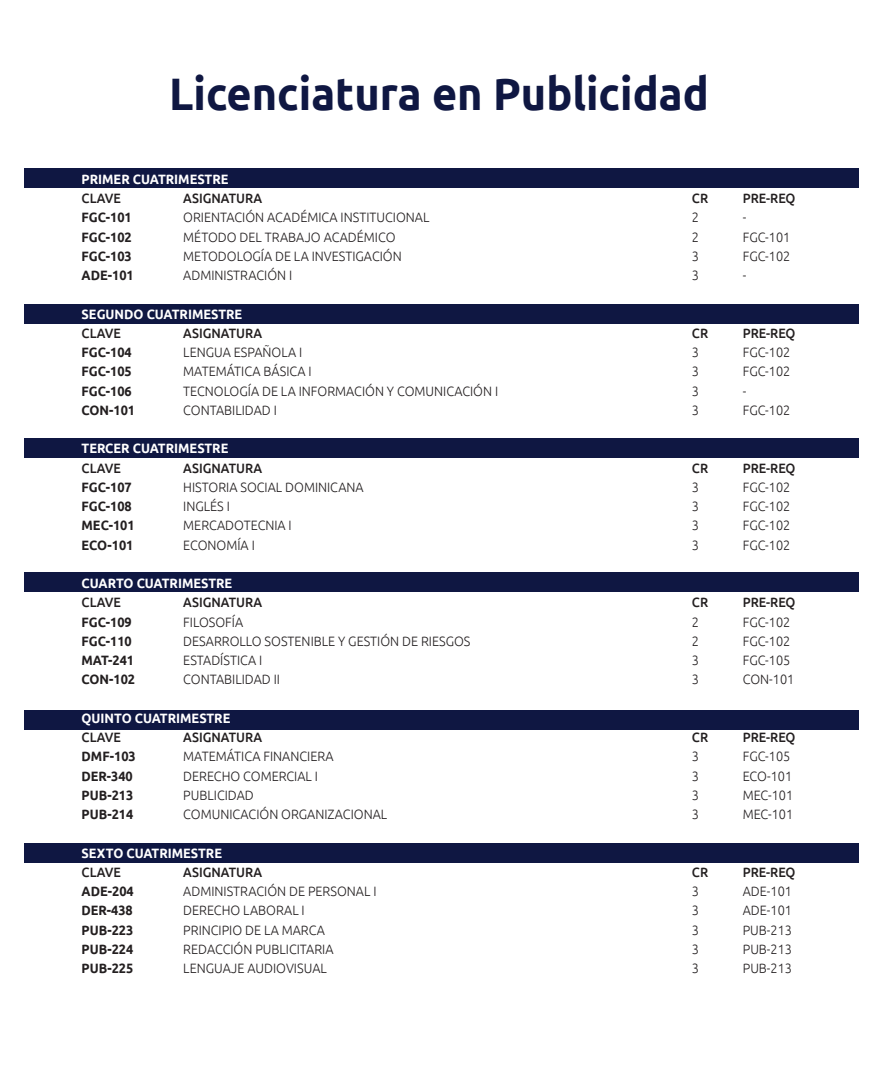
<style>
.page{position:relative;width:882px;height:1071px;background:#fff}
.page>*{position:absolute;margin:0;border:0;box-sizing:border-box;transform-origin:0 0}
.t1{font:700 45.5px "Ubuntu";color:#0f1742;scale:.95 1}
.t2{font:300 13.47px "Ubuntu";color:#231f20;scale:.94 1}
.t3{font:700 13.47px "Ubuntu";color:#231f20;scale:.94 1}
.t4{font:500 13.47px "Ubuntu";color:#231f20;scale:.94 1}
.t5{font:700 13.47px "Ubuntu";color:#fff;scale:.94 1}
</style>
<div class="page">
<div style="left:24px;top:169px;width:834px;height:19px;background:#0f1742"></div>
<div style="left:24px;top:304px;width:834px;height:19px;background:#0f1742"></div>
<div style="left:24px;top:438px;width:834px;height:20px;background:#0f1742"></div>
<div style="left:24px;top:573px;width:834px;height:19px;background:#0f1742"></div>
<div style="left:24px;top:710px;width:834px;height:19px;background:#0f1742"></div>
<div style="left:24px;top:843px;width:834px;height:20px;background:#0f1742"></div>
<h1 class="t1" style="left:169px;top:66px;width:569px">Licenciatura en Publicidad</h1>
<p class="t5" style="left:82px;top:171px;width:158px">PRIMER CUATRIMESTRE</p>
<p class="t4" style="left:82px;top:190px;width:43px">CLAVE</p>
<p class="t4" style="left:183px;top:190px;width:86px">ASIGNATURA</p>
<p class="t4" style="left:692px;top:190px;width:19px">CR</p>
<p class="t4" style="left:743px;top:190px;width:58px">PRE-REQ</p>
<p class="t3" style="left:82px;top:209px;width:55px">FGC-101</p>
<p class="t2" style="left:183px;top:209px;width:263px">ORIENTACIÓN ACADÉMICA INSTITUCIONAL</p>
<p class="t2" style="left:692px;top:209px;width:9px">2</p>
<p class="t2" style="left:743px;top:209px;width:5px">-</p>
<p class="t3" style="left:82px;top:229px;width:55px">FGC-102</p>
<p class="t2" style="left:183px;top:229px;width:227px">MÉTODO DEL TRABAJO ACADÉMICO</p>
<p class="t2" style="left:692px;top:229px;width:9px">2</p>
<p class="t2" style="left:743px;top:229px;width:52px">FGC-101</p>
<p class="t3" style="left:82px;top:248px;width:55px">FGC-103</p>
<p class="t2" style="left:183px;top:248px;width:234px">METODOLOGÍA DE LA INVESTIGACIÓN</p>
<p class="t2" style="left:692px;top:248px;width:9px">3</p>
<p class="t2" style="left:743px;top:248px;width:52px">FGC-102</p>
<p class="t3" style="left:82px;top:267px;width:57px">ADE-101</p>
<p class="t2" style="left:183px;top:267px;width:117px">ADMINISTRACIÓN I</p>
<p class="t2" style="left:692px;top:267px;width:9px">3</p>
<p class="t2" style="left:743px;top:267px;width:5px">-</p>
<p class="t5" style="left:82px;top:306px;width:173px">SEGUNDO CUATRIMESTRE</p>
<p class="t4" style="left:82px;top:325px;width:43px">CLAVE</p>
<p class="t4" style="left:183px;top:325px;width:86px">ASIGNATURA</p>
<p class="t4" style="left:692px;top:325px;width:19px">CR</p>
<p class="t4" style="left:743px;top:325px;width:58px">PRE-REQ</p>
<p class="t3" style="left:82px;top:344px;width:55px">FGC-104</p>
<p class="t2" style="left:183px;top:344px;width:128px">LENGUA ESPAÑOLA I</p>
<p class="t2" style="left:692px;top:344px;width:9px">3</p>
<p class="t2" style="left:743px;top:344px;width:52px">FGC-102</p>
<p class="t3" style="left:82px;top:363px;width:55px">FGC-105</p>
<p class="t2" style="left:183px;top:363px;width:138px">MATEMÁTICA BÁSICA I</p>
<p class="t2" style="left:692px;top:363px;width:9px">3</p>
<p class="t2" style="left:743px;top:363px;width:52px">FGC-102</p>
<p class="t3" style="left:82px;top:383px;width:55px">FGC-106</p>
<p class="t2" style="left:183px;top:383px;width:337px">TECNOLOGÍA DE LA INFORMACIÓN Y COMUNICACIÓN I</p>
<p class="t2" style="left:692px;top:383px;width:9px">3</p>
<p class="t2" style="left:743px;top:383px;width:5px">-</p>
<p class="t3" style="left:82px;top:402px;width:58px">CON-101</p>
<p class="t2" style="left:183px;top:402px;width:101px">CONTABILIDAD I</p>
<p class="t2" style="left:692px;top:402px;width:9px">3</p>
<p class="t2" style="left:743px;top:402px;width:52px">FGC-102</p>
<p class="t5" style="left:82px;top:440px;width:158px">TERCER CUATRIMESTRE</p>
<p class="t4" style="left:82px;top:459px;width:43px">CLAVE</p>
<p class="t4" style="left:183px;top:459px;width:86px">ASIGNATURA</p>
<p class="t4" style="left:692px;top:459px;width:19px">CR</p>
<p class="t4" style="left:743px;top:459px;width:58px">PRE-REQ</p>
<p class="t3" style="left:82px;top:479px;width:55px">FGC-107</p>
<p class="t2" style="left:183px;top:479px;width:193px">HISTORIA SOCIAL DOMINICANA</p>
<p class="t2" style="left:692px;top:479px;width:9px">3</p>
<p class="t2" style="left:743px;top:479px;width:52px">FGC-102</p>
<p class="t3" style="left:82px;top:498px;width:55px">FGC-108</p>
<p class="t2" style="left:183px;top:498px;width:51px">INGLÉS I</p>
<p class="t2" style="left:692px;top:498px;width:9px">3</p>
<p class="t2" style="left:743px;top:498px;width:52px">FGC-102</p>
<p class="t3" style="left:82px;top:517px;width:58px">MEC-101</p>
<p class="t2" style="left:183px;top:517px;width:117px">MERCADOTECNIA I</p>
<p class="t2" style="left:692px;top:517px;width:9px">3</p>
<p class="t2" style="left:743px;top:517px;width:52px">FGC-102</p>
<p class="t3" style="left:82px;top:537px;width:57px">ECO-101</p>
<p class="t2" style="left:183px;top:537px;width:78px">ECONOMÍA I</p>
<p class="t2" style="left:692px;top:537px;width:9px">3</p>
<p class="t2" style="left:743px;top:537px;width:52px">FGC-102</p>
<p class="t5" style="left:82px;top:575px;width:162px">CUARTO CUATRIMESTRE</p>
<p class="t4" style="left:82px;top:594px;width:43px">CLAVE</p>
<p class="t4" style="left:183px;top:594px;width:86px">ASIGNATURA</p>
<p class="t4" style="left:692px;top:594px;width:19px">CR</p>
<p class="t4" style="left:743px;top:594px;width:58px">PRE-REQ</p>
<p class="t3" style="left:82px;top:614px;width:55px">FGC-109</p>
<p class="t2" style="left:183px;top:614px;width:65px">FILOSOFÍA</p>
<p class="t2" style="left:692px;top:614px;width:9px">2</p>
<p class="t2" style="left:743px;top:614px;width:52px">FGC-102</p>
<p class="t3" style="left:82px;top:633px;width:55px">FGC-110</p>
<p class="t2" style="left:183px;top:633px;width:307px">DESARROLLO SOSTENIBLE Y GESTIÓN DE RIESGOS</p>
<p class="t2" style="left:692px;top:633px;width:9px">2</p>
<p class="t2" style="left:743px;top:633px;width:52px">FGC-102</p>
<p class="t3" style="left:82px;top:652px;width:57px">MAT-241</p>
<p class="t2" style="left:183px;top:652px;width:86px">ESTADÍSTICA I</p>
<p class="t2" style="left:692px;top:652px;width:9px">3</p>
<p class="t2" style="left:743px;top:652px;width:52px">FGC-105</p>
<p class="t3" style="left:82px;top:671px;width:58px">CON-102</p>
<p class="t2" style="left:183px;top:671px;width:104px">CONTABILIDAD II</p>
<p class="t2" style="left:692px;top:671px;width:9px">3</p>
<p class="t2" style="left:743px;top:671px;width:56px">CON-101</p>
<p class="t5" style="left:82px;top:710px;width:160px">QUINTO CUATRIMESTRE</p>
<p class="t4" style="left:82px;top:729px;width:43px">CLAVE</p>
<p class="t4" style="left:183px;top:729px;width:86px">ASIGNATURA</p>
<p class="t4" style="left:692px;top:729px;width:19px">CR</p>
<p class="t4" style="left:743px;top:729px;width:58px">PRE-REQ</p>
<p class="t3" style="left:82px;top:748px;width:59px">DMF-103</p>
<p class="t2" style="left:183px;top:748px;width:162px">MATEMÁTICA FINANCIERA</p>
<p class="t2" style="left:692px;top:748px;width:9px">3</p>
<p class="t2" style="left:743px;top:748px;width:52px">FGC-105</p>
<p class="t3" style="left:82px;top:768px;width:56px">DER-340</p>
<p class="t2" style="left:183px;top:768px;width:145px">DERECHO COMERCIAL I</p>
<p class="t2" style="left:692px;top:768px;width:9px">3</p>
<p class="t2" style="left:743px;top:768px;width:54px">ECO-101</p>
<p class="t3" style="left:82px;top:787px;width:57px">PUB-213</p>
<p class="t2" style="left:183px;top:787px;width:77px">PUBLICIDAD</p>
<p class="t2" style="left:692px;top:787px;width:9px">3</p>
<p class="t2" style="left:743px;top:787px;width:55px">MEC-101</p>
<p class="t3" style="left:82px;top:806px;width:57px">PUB-214</p>
<p class="t2" style="left:183px;top:806px;width:219px">COMUNICACIÓN ORGANIZACIONAL</p>
<p class="t2" style="left:692px;top:806px;width:9px">3</p>
<p class="t2" style="left:743px;top:806px;width:55px">MEC-101</p>
<p class="t5" style="left:82px;top:845px;width:151px">SEXTO CUATRIMESTRE</p>
<p class="t4" style="left:82px;top:863px;width:43px">CLAVE</p>
<p class="t4" style="left:183px;top:863px;width:86px">ASIGNATURA</p>
<p class="t4" style="left:692px;top:863px;width:19px">CR</p>
<p class="t4" style="left:743px;top:863px;width:58px">PRE-REQ</p>
<p class="t3" style="left:82px;top:883px;width:57px">ADE-204</p>
<p class="t2" style="left:183px;top:883px;width:207px">ADMINISTRACIÓN DE PERSONAL I</p>
<p class="t2" style="left:692px;top:883px;width:9px">3</p>
<p class="t2" style="left:743px;top:883px;width:54px">ADE-101</p>
<p class="t3" style="left:82px;top:902px;width:56px">DER-438</p>
<p class="t2" style="left:183px;top:902px;width:131px">DERECHO LABORAL I</p>
<p class="t2" style="left:692px;top:902px;width:9px">3</p>
<p class="t2" style="left:743px;top:902px;width:54px">ADE-101</p>
<p class="t3" style="left:82px;top:922px;width:57px">PUB-223</p>
<p class="t2" style="left:183px;top:922px;width:152px">PRINCIPIO DE LA MARCA</p>
<p class="t2" style="left:692px;top:922px;width:9px">3</p>
<p class="t2" style="left:743px;top:922px;width:54px">PUB-213</p>
<p class="t3" style="left:82px;top:941px;width:57px">PUB-224</p>
<p class="t2" style="left:183px;top:941px;width:161px">REDACCIÓN PUBLICITARIA</p>
<p class="t2" style="left:692px;top:941px;width:9px">3</p>
<p class="t2" style="left:743px;top:941px;width:54px">PUB-213</p>
<p class="t3" style="left:82px;top:960px;width:57px">PUB-225</p>
<p class="t2" style="left:183px;top:960px;width:154px">LENGUAJE AUDIOVISUAL</p>
<p class="t2" style="left:692px;top:960px;width:9px">3</p>
<p class="t2" style="left:743px;top:960px;width:54px">PUB-213</p>
</div>
